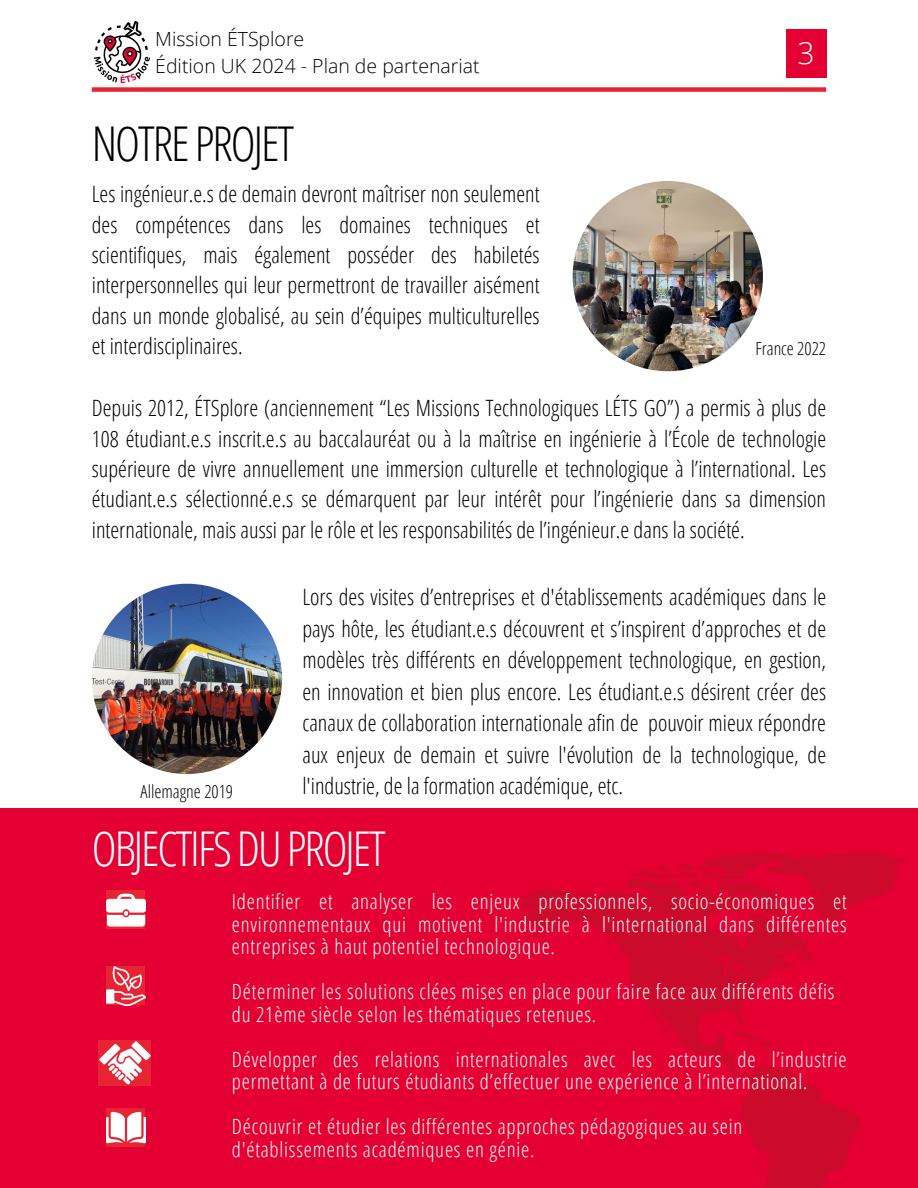
<style>
.page{position:relative;width:918px;height:1188px;background:#fff}
.page>*{position:absolute;margin:0;border:0;box-sizing:border-box;transform-origin:0 0}
.t1{font:300 48px "Open Sans Condensed";letter-spacing:-.04em;color:#fff}
.t2{font:300 48px "Open Sans Condensed";letter-spacing:-.04em;color:#000}
.t3{font:300 30px "Open Sans";color:#fff}
.t4{font:300 22.5px/30.3px "Open Sans Condensed";color:#000;text-align:justify}
.t5{font:300 21px/22.5px "Open Sans Condensed";letter-spacing:.035em;color:#fff}
.t6{font:300 19.5px "Open Sans";color:#000}
.t7{font:300 18px "Open Sans Condensed";color:#000}
</style>
<div class="page">
<div style="left:0;top:808px;width:918px;height:380px;background:#e40032"></div>
<svg style="left:517px;top:879px;width:343px;height:309px"></svg>
<svg style="left:551px;top:927px;width:6px;height:4px"></svg>
<svg style="left:607px;top:939px;width:3px;height:5px"></svg>
<svg style="left:548px;top:1041px;width:3px;height:4px"></svg>
<svg style="left:732px;top:1026px;width:48px;height:22px"></svg>
<svg style="left:634px;top:852px;width:271px;height:70px"></svg>
<div style="left:786px;top:29px;width:40px;height:49px;background:#e40032"></div>
<div style="left:92px;top:87px;width:734px;height:5px;background:#e72433"></div>
<img style="left:106px;top:890px;width:39px;height:39px">
<img style="left:106px;top:966px;width:39px;height:39px">
<img style="left:106px;top:1108px;width:39px;height:39px">
<img style="left:98px;top:1041px;width:53px;height:45px">
<img style="left:92px;top:584px;width:190px;height:190px;border-radius:50%">
<img style="left:573px;top:181px;width:190px;height:190px;border-radius:50%">
<img style="left:94px;top:21px;width:56px;height:62px">
<p class="t6" style="left:155px;top:25px;width:151px">Mission ÉTSplore</p>
<p class="t6" style="left:155px;top:52px;width:326px">Édition UK 2024 - Plan de partenariat</p>
<p class="t2" style="left:92px;top:110px;width:204px">NOTRE PROJET</p>
<p class="t3" style="left:798px;top:32px;width:19px">3</p>
<h2 class="t4" style="left:92px;top:178px;width:449px">Les ingénieur.e.s de demain devront maîtriser non seulement des compétences dans les domaines techniques et scientifiques, mais également posséder des habiletés interpersonnelles qui leur permettront de travailler aisément dans un monde globalisé, au sein d’équipes multiculturelles et interdisciplinaires.</h2>
<h2 class="t7" style="left:756px;top:336px;width:72px">France 2022</h2>
<h2 class="t4" style="left:92px;top:392px;width:736px">Depuis 2012, ÉTSplore (anciennement “Les Missions Technologiques LÉTS GO”) a permis à plus de 108 étudiant.e.s inscrit.e.s au baccalauréat ou à la maîtrise en ingénierie à l’École de technologie supérieure de vivre annuellement une immersion culturelle et technologique à l’international. Les étudiant.e.s sélectionné.e.s se démarquent par leur intérêt pour l’ingénierie dans sa dimension internationale, mais aussi par le rôle et les responsabilités de l’ingénieur.e dans la société.</h2>
<h2 class="t7" style="left:141px;top:779px;width:94px">Allemagne 2019</h2>
<h2 class="t4" style="left:302px;top:581px;width:525px;line-height:31.5px">Lors des visites d’entreprises et d'établissements académiques dans le pays hôte, les étudiant.e.s découvrent et s’inspirent d’approches et de modèles très différents en développement technologique, en gestion, en innovation et bien plus encore. Les étudiant.e.s désirent créer des canaux de collaboration internationale afin de pouvoir mieux répondre aux enjeux de demain et suivre l'évolution de la technologique, de l'industrie, de la formation académique, etc.</h2>
<p class="t1" style="left:92px;top:815px;width:296px">OBJECTIFSDUPROJET</p>
<h2 class="t5" style="left:232px;top:890px;width:616px;text-align:justify">Identifier et analyser les enjeux professionnels, socio-économiques et environnementaux qui motivent l'industrie à l'international dans différentes entreprises à haut potentiel technologique.</h2>
<h1 class="t5" style="left:232px;top:980px;width:604px">Déterminer les solutions clées mises en place pour faire face aux différents défis du 21ème siècle selon les thématiques retenues.</h1>
<p class="t5" style="left:232px;top:1047px;width:616px">Développer des relations internationales avec les acteurs de l’industrie permettant à de futurs étudiants d’effectuer une expérience à l’international.</p>
<p class="t5" style="left:232px;top:1115px;width:512px">Découvrir et étudier les différentes approches pédagogiques au sein d'établissements académiques en génie.</p>
</div>
